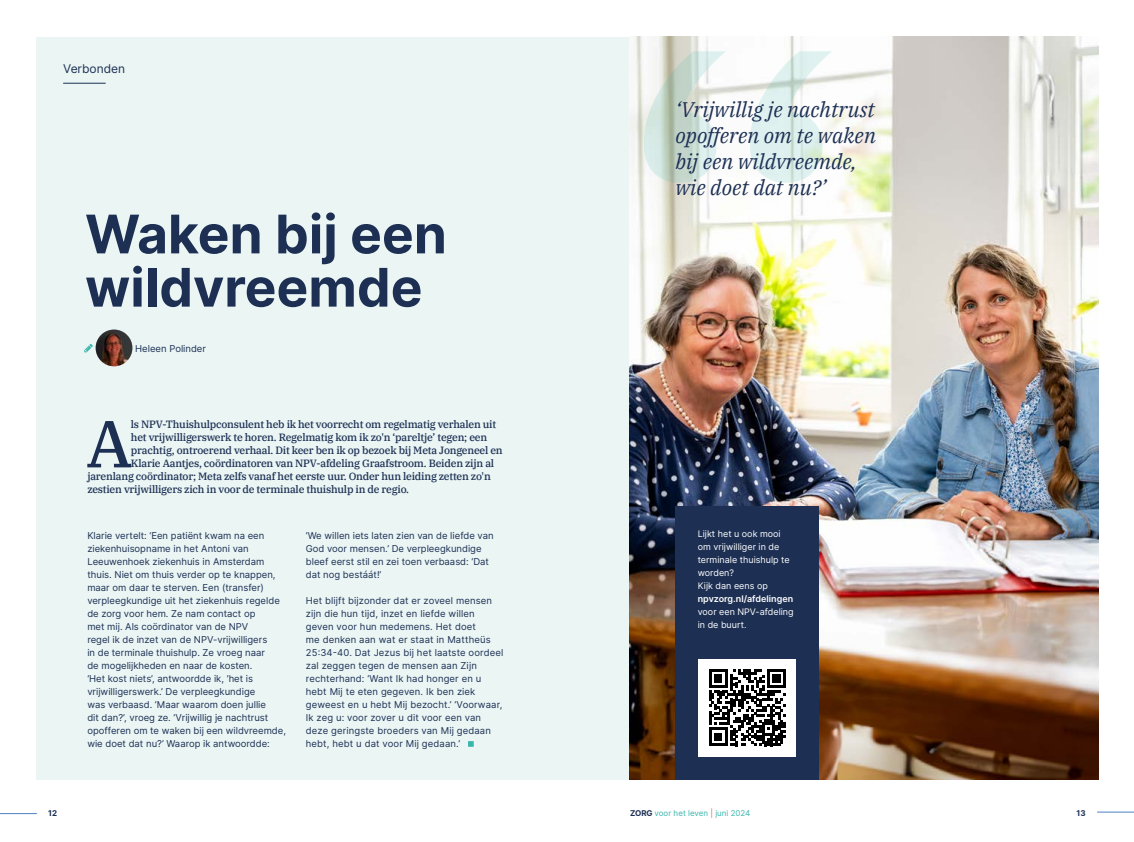
<style>
.page{position:relative;width:1134px;height:842px;background:#fff}
.page>*{position:absolute;margin:0;border:0;box-sizing:border-box;transform-origin:0 0}
.t1{font:500 66.4px "IBM Plex Serif";color:#1d3054}
.t2{font:700 53.2px/53.2px "Inter";color:#1d3054}
.t3{font:italic 21px/26px "IBM Plex Serif";color:#1d3054}
.t4{font:12px "Inter";color:#1d3054}
.t5{font:500 10.5px "IBM Plex Serif";letter-spacing:-.02em;color:#1d3054}
.t6{font:9.5px/13px "Inter";color:#1d3054}
.t7{font:9px/13px "Inter";color:#fff}
.t8{font:600 9px "Inter";color:#fff}
.t9{font:8px "Inter";color:#38b6ab}
.t10{font:700 8px "Inter";color:#1d3054}
.s1{font-weight:700;color:#1d3054}
.s2{color:#ea5278}
</style>
<div class="page">
<div style="left:37px;top:37px;width:1060px;height:743px;background:#eaf5f4"></div>
<hr style="left:63px;top:83px;width:43px;height:1px;background:#1d3054">
<svg style="left:84px;top:344px;width:9px;height:8px"></svg>
<img style="left:96px;top:329px;width:36px;height:37px;border-radius:18px">
<img style="left:629px;top:37px;width:469px;height:743px">
<svg style="left:644px;top:51px;width:188px;height:132px"></svg>
<div style="left:675px;top:506px;width:144px;height:274px;background:#1d3054"></div>
<div style="left:698px;top:659px;width:98px;height:98px;background:#fff"></div>
<svg style="left:709px;top:669px;width:77px;height:77px"></svg>
<svg style="left:468px;top:741px;width:6px;height:6px"></svg>
<hr style="left:1097px;top:812px;width:37px;height:1px;background:#4c82c3">
<hr style="left:0;top:813px;width:37px;height:1px;background:#4c82c3">
<p class="t4" style="left:63px;top:60px;width:64px">Verbonden</p>
<h2 class="t2" style="left:85px;top:206px;width:363px">Waken bij een wildvreemde</h2>
<p class="t6" style="left:135px;top:342px;width:72px">Heleen Polinder</p>
<h1 class="t1" style="left:86px;top:392px;width:47px">A</h1>
<p class="t5" style="left:131px;top:416px;width:367px">ls NPV-Thuishulpconsulent heb ik het voorrecht om regelmatig verhalen uit</p>
<p class="t5" style="left:131px;top:429px;width:358px">het vrijwilligerswerk te horen. Regelmatig kom ik zo'n ‘pareltje’ tegen; een</p>
<p class="t5" style="left:131px;top:442px;width:373px">prachtig, ontroerend verhaal. Dit keer ben ik op bezoek bij Meta Jongeneel en</p>
<p class="t5" style="left:131px;top:455px;width:365px">Klarie Aantjes, coördinatoren van NPV-afdeling Graafstroom. Beiden zijn al</p>
<p class="t5" style="left:87px;top:468px;width:405px">jarenlang coördinator; Meta zelfs vanaf het eerste uur. Onder hun leiding zetten zo'n</p>
<p class="t5" style="left:87px;top:481px;width:323px">zestien vrijwilligers zich in voor de terminale thuishulp in de regio.</p>
<p class="t6" style="left:87px;top:529px;width:200px">Klarie vertelt: ‘Een patiënt kwam na een ziekenhuisopname in het Antoni van Leeuwenhoek ziekenhuis in Amsterdam thuis. Niet om thuis verder op te knappen, maar om daar te sterven. Een (transfer) verpleegkundige uit het ziekenhuis regelde de zorg voor hem. Ze nam contact op<br>met mij. Als coördinator van de NPV<br>regel ik de inzet van de NPV-vrijwilligers<br>in de terminale thuishulp. Ze vroeg naar<br>de mogelijkheden en naar de kosten.<br>‘Het kost niets’, antwoordde ik, ‘het is vrijwilligerswerk.’ De verpleegkundige<br>was verbaasd. ‘Maar waarom doen jullie<br>dit dan?’, vroeg ze. ‘Vrijwillig je nachtrust opofferen om te waken bij een wildvreemde, wie doet dat nu?’ Waarop ik antwoordde:</p>
<p class="t6" style="left:306px;top:529px;width:189px">‘We willen iets laten zien van de liefde van God voor mensen.’ De verpleegkundige bleef eerst stil en zei toen verbaasd: ‘Dat dat nog bestáát!’</p>
<p class="t6" style="left:306px;top:594px;width:199px">Het blijft bijzonder dat er zoveel mensen zijn die hun tijd, inzet en liefde willen geven voor hun medemens. Het doet<br>me denken aan wat er staat in Mattheüs 25:34-40. Dat Jezus bij het laatste oordeel zal zeggen tegen de mensen aan Zijn rechterhand: ‘Want Ik had honger en u hebt Mij te eten gegeven. Ik ben ziek geweest en u hebt Mij bezocht.’ ‘Voorwaar, Ik zeg u: voor zover u dit voor een van deze geringste broeders van Mij gedaan hebt, hebt u dat voor Mij gedaan.’</p>
<h3 class="t3" style="left:675px;top:95px;width:202px">‘Vrijwillig je nachtrust opofferen om te waken bij een wildvreemde, wie doet dat nu?’</h3>
<p class="t7" style="left:698px;top:527px;width:93px">Lijkt het u ook mooi om vrijwilliger in de terminale thuishulp te worden?<br>Kijk dan eens op</p>
<p class="t8" style="left:698px;top:592px;width:97px">npvzorg.nl/afdelingen</p>
<p class="t7" style="left:698px;top:605px;width:97px">voor een NPV-afdeling in de buurt.</p>
<p class="t10" style="left:48px;top:807px;width:10px">12</p>
<p class="t9" style="left:630px;top:807px;width:122px"><span class="s1">ZORG</span> voor het leven <span class="s2">|</span> juni 2024</p>
<p class="t10" style="left:1076px;top:807px;width:11px">13</p>
</div>
